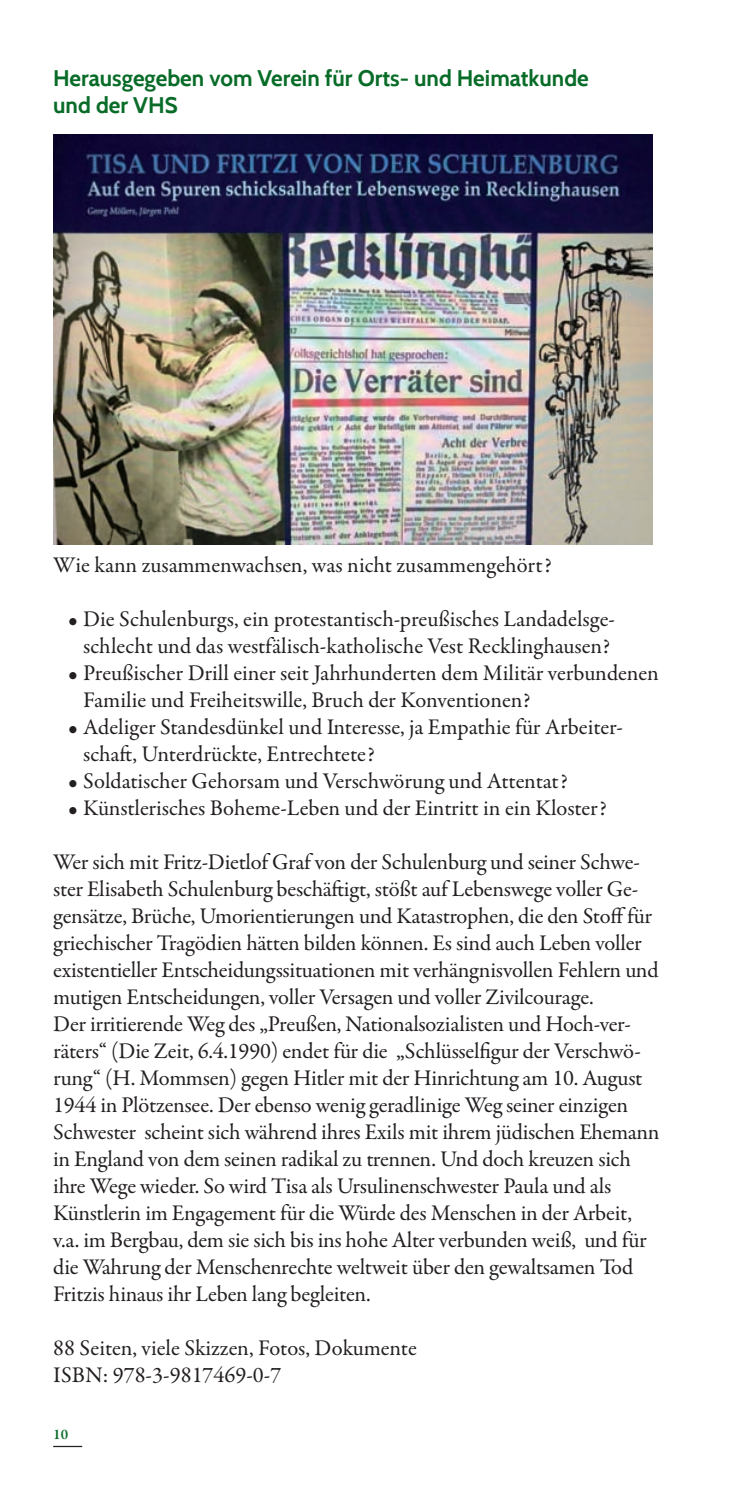
<style>
.page{position:relative;width:745px;height:1489px;background:#fff}
.page>*{position:absolute;margin:0;border:0;box-sizing:border-box;transform-origin:0 0}
.t1{font:22.5px/27px "Garamond Premr Pro";letter-spacing:-.015em;color:#231f20}
.t2{font:700 22.5px/27px "Cabin";color:#086c28}
.t3{font:600 15px "Garamond Premr Pro";color:#086c28}
</style>
<div class="page">
<svg style="left:53px;top:1445px;width:29px;height:1px"></svg>
<img style="left:53px;top:135px;width:599px;height:409px">
<p class="t2" style="left:53px;top:64px;width:537px">Herausgegeben vom Verein für Orts- und Heimatkunde und der VHS</p>
<p class="t1" style="left:53px;top:551px;width:499px">Wie kann zusammenwachsen, was nicht zusammengehört?</p>
<p class="t1" style="left:68px;top:605px;width:548px;text-align:center">• Die Schulenburgs, ein protestantisch-preußisches Landadelsge&shy;schlecht und das westfälisch-katholische Vest Recklinghausen?</p>
<p class="t1" style="left:83px;top:659px;width:577px;text-indent:-15px">• Preußischer Drill einer seit Jahrhunderten dem Militär verbundenen<br>Familie und Freiheitswille, Bruch der Konventionen?</p>
<p class="t1" style="left:83px;top:713px;width:541px;text-indent:-15px">• Adeliger Standesdünkel und Interesse, ja Empathie für Arbeiter&shy;schaft, Unterdrückte, Entrechtete?</p>
<p class="t1" style="left:68px;top:767px;width:500px">• Soldatischer Gehorsam und Verschwörung und Attentat?</p>
<p class="t1" style="left:68px;top:794px;width:539px">• Künstlerisches Boheme-Leben und der Eintritt in ein Kloster?</p>
<p class="t1" style="left:53px;top:848px;width:607px">Wer sich mit Fritz-Dietlof Graf von der Schulenburg und seiner Schwe&shy;ster Elisabeth Schulenburg beschäftigt, stößt auf Lebenswege voller Ge&shy;gensätze, Brüche, Umorientierungen und Katastrophen, die den Stoff für griechischer Tragödien hätten bilden können. Es sind auch Leben voller existentieller Entscheidungssituationen mit verhängnisvollen Fehlern und mutigen Entscheidungen, voller Versagen und voller Zivilcourage.<br>Der irritierende Weg des „Preußen, Nationalsozialisten und Hoch-ver&shy;räters“ (Die Zeit, 6.4.1990) endet für die „Schlüsselfigur der Verschwö&shy;rung“ (H. Mommsen) gegen Hitler mit der Hinrichtung am 10. August 1944 in Plötzensee. Der ebenso wenig geradlinige Weg seiner einzigen Schwester scheint sich während ihres Exils mit ihrem jüdischen Ehemann in England von dem seinen radikal zu trennen. Und doch kreuzen sich ihre Wege wieder. So wird Tisa als Ursulinenschwester Paula und als Künstlerin im Engagement für die Würde des Menschen in der Arbeit, v.a. im Bergbau, dem sie sich bis ins hohe Alter verbunden weiß, und für die Wahrung der Menschenrechte weltweit über den gewaltsamen Tod Fritzis hinaus ihr Leben lang begleiten.</p>
<p class="t1" style="left:53px;top:1334px;width:365px">88 Seiten, viele Skizzen, Fotos, Dokumente<br>ISBN: 978-3-9817469-0-7</p>
<p class="t3" style="left:53px;top:1424px;width:16px">10</p>
</div>
